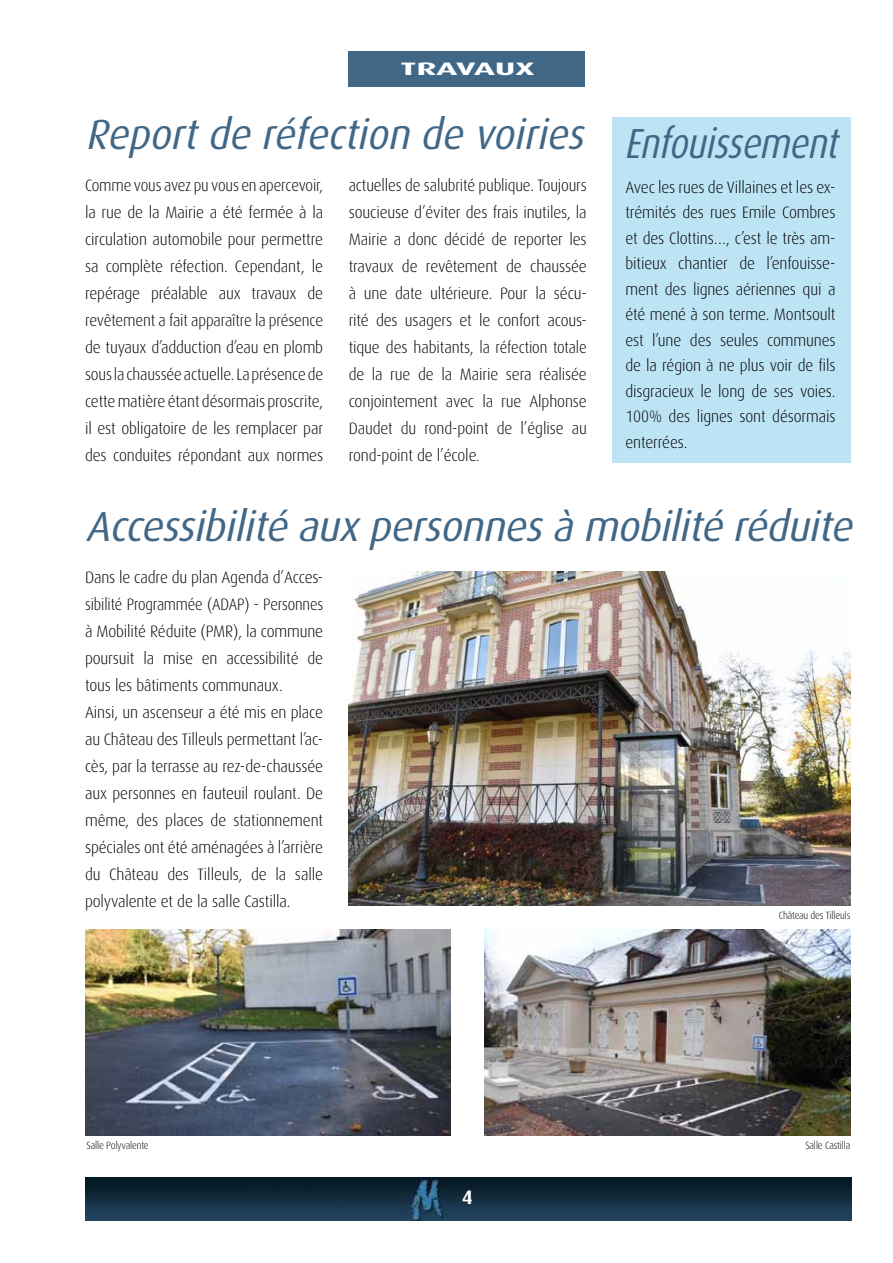
<style>
.page{position:relative;width:893px;height:1263px;background:#fff}
.page>*{position:absolute;margin:0;border:0;box-sizing:border-box;transform-origin:0 0}
.t1{font:italic 42px "Dax";color:#416787}
.t2{font:italic 42px "Dax";color:#416787;scale:.96 1}
.t3{font:700 19.5px "Dax";color:#fff}
.t4{font:700 18px "Dax";letter-spacing:-.005em;color:#fff;scale:1.9 1}
.t5{font:300 16.5px/27px "Dax";letter-spacing:-.01em;color:#000;scale:.95 1}
.t6{font:300 16.5px/27px "Dax";letter-spacing:-.01em;color:#000;text-align:justify;scale:.92 1}
.t7{font:300 16.5px/27px "Dax";letter-spacing:-.01em;color:#000;text-align:justify;scale:.93 1}
.t8{font:300 10.5px "Dax";letter-spacing:-.02em;color:#000;scale:.91 1}
</style>
<div class="page">
<div style="left:612px;top:117px;width:238px;height:345px;background:#bde4f5"></div>
<img style="left:86px;top:1178px;width:765px;height:42px">
<div style="left:348px;top:51px;width:237px;height:35px;background:#416787"></div>
<img style="left:349px;top:571px;width:501px;height:335px">
<img style="left:485px;top:929px;width:365px;height:206px">
<img style="left:85px;top:930px;width:366px;height:205px">
<p class="t4" style="left:400px;top:59px;width:72px">TRAVAUX</p>
<h1 class="t2" style="left:85px;top:112px;width:795px">Reportde réfection de voiries Enfouissement</h1>
<p class="t6" style="left:85px;top:172px;width:260px">Comme vous avez pu vous en apercevoir, la rue de la Mairie a été fermée à la circulation automobile pour permettre sa complète réfection. Cependant, le repérage préalable aux travaux de revêtement a fait apparaître la présence de tuyaux d’adduction d’eau en plomb sous la chaussée actuelle. La présence de cette matière étant désormais proscrite, il est obligatoire de les remplacer par des conduites répondant aux normes</p>
<p class="t7" style="left:349px;top:172px;width:258px">actuelles de salubrité publique. Toujours soucieuse d’éviter des frais inutiles, la Mairie a donc décidé de reporter les travaux de revêtement de chaussée à une date ultérieure. Pour la sécu&shy;rité des usagers et le confort acous&shy;tique des habitants, la réfection totale de la rue de la Mairie sera réalisée conjointement avec la rue Alphonse Daudet du rond-point de l’église au rond-point de l’école.</p>
<p class="t5" style="left:625px;top:175px;width:223px;line-height:25.5px;text-align:justify">Avec les rues de Villaines et les ex&shy;trémités des rues Emile Combres et des Clottins…, c’est le très am&shy;bitieux chantier de l’enfouisse&shy;ment des lignes aériennes qui a été mené à son terme. Montsoult est l’une des seules communes de la région à ne plus voir de fils disgracieux le long de ses voies.<br>100% des lignes sont désormais enterrées.</p>
<h1 class="t1" style="left:85px;top:503px;width:778px">Accessibilité auxpersonnesà mobilité réduite</h1>
<p class="t5" style="left:85px;top:564px;width:252px">Dans le cadre du plan Agenda d’Acces&shy;sibilité Programmée (ADAP) - Personnes à Mobilité Réduite (PMR), la commune poursuit la mise en accessibilité de tous les bâtiments communaux.<br>Ainsi, un ascenseur a été mis en place au Château des Tilleuls permettant l’ac&shy;cès, par la terrasse au rez-de-chaussée aux personnes en fauteuil roulant. De même, des places de stationnement spéciales ont été aménagées à l’arrière du Château des Tilleuls, de la salle polyvalente et de la salle Castilla.</p>
<p class="t8" style="left:779px;top:910px;width:80px">Château des Tilleuls</p>
<p class="t8" style="left:86px;top:1139px;width:70px">Salle Polyvalente</p>
<p class="t8" style="left:805px;top:1139px;width:51px">Salle Castilla</p>
<p class="t3" style="left:462px;top:1186px;width:12px">4</p>
</div>
